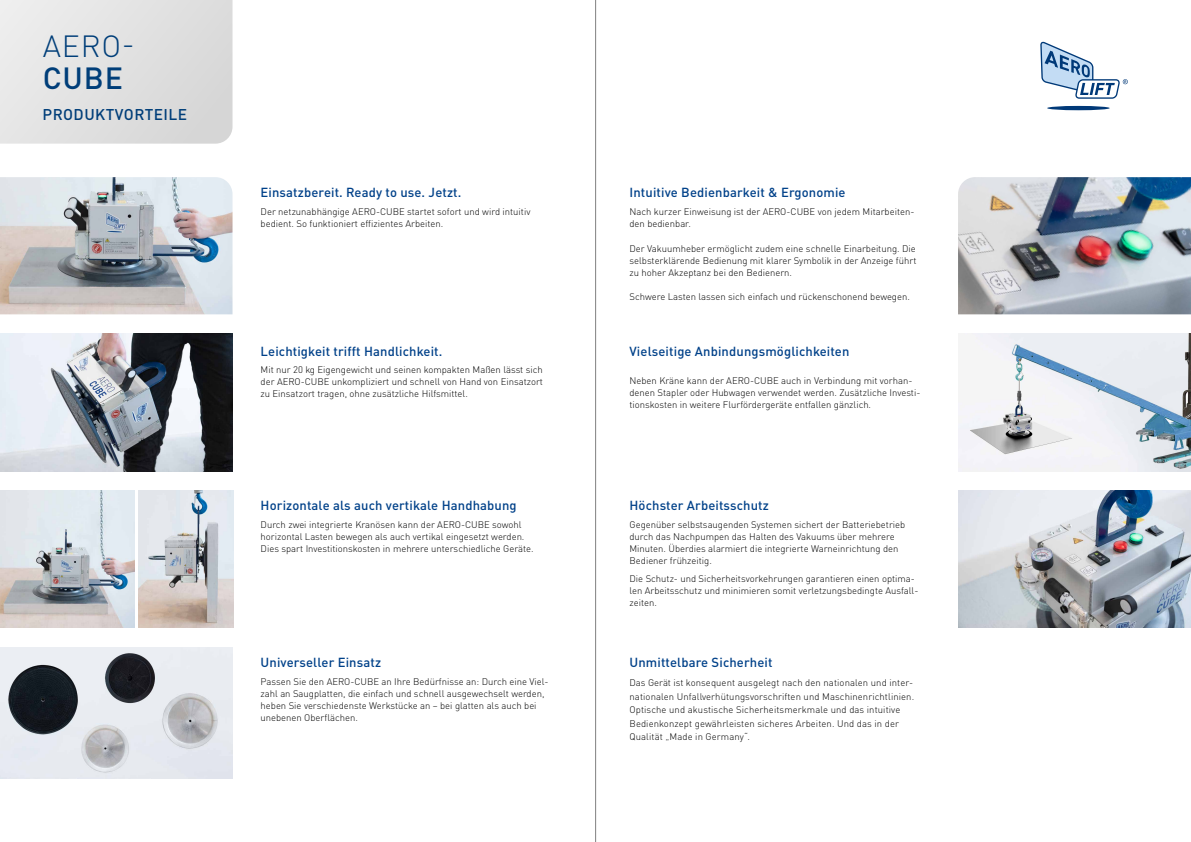
<style>
.page{position:relative;width:1191px;height:842px;background:#fff}
.page>*{position:absolute;margin:0;border:0;box-sizing:border-box;transform-origin:0 0}
.t1{font:300 30.3px "DIN Pro";color:#003e79}
.t2{font:500 30.3px "DIN Pro";color:#003e79}
.t3{font:500 15.4px "DIN Pro";letter-spacing:.03em;color:#003e79}
.t4{font:500 13px "DIN Pro";letter-spacing:.01em;color:#004189}
.t5{font:300 9.5px/12px "DIN Pro";color:#000}
</style>
<div class="page">
<svg style="left:0;top:0;width:232px;height:144px;background:#e1e1e1"></svg>
<img style="left:0;top:334px;width:232px;height:137px">
<img style="left:0;top:177px;width:232px;height:137px">
<img style="left:0;top:647px;width:232px;height:131px">
<img style="left:0;top:491px;width:135px;height:137px">
<img style="left:139px;top:491px;width:94px;height:137px">
<img style="left:958px;top:334px;width:233px;height:137px">
<img style="left:958px;top:177px;width:233px;height:137px">
<img style="left:958px;top:491px;width:233px;height:137px">
<svg style="left:1040px;top:42px;width:87px;height:68px"></svg>
<hr style="left:595px;top:0;width:1px;height:842px;background:#808080">
<h1 class="t1" style="left:43px;top:23px;width:94px">AERO-</h1>
<h1 class="t2" style="left:43px;top:53px;width:82px">CUBE</h1>
<h2 class="t3" style="left:43px;top:102px;width:146px">PRODUKTVORTEILE</h2>
<h3 class="t4" style="left:261px;top:182px;width:202px">Einsatzbereit. Ready to use. Jetzt.</h3>
<p class="t5" style="left:261px;top:204px;width:271px">Der netzunabhängige AERO-CUBE startet sofort und wird intuitiv bedient. So funktioniert effizientes Arbeiten.</p>
<h3 class="t4" style="left:261px;top:340px;width:183px">Leichtigkeit trifft Handlichkeit.</h3>
<p class="t5" style="left:261px;top:363px;width:284px;text-align:justify">Mit nur 20 kg Eigengewicht und seinen kompakten Maßen lässt sich der AERO-CUBE unkompliziert und schnell von Hand von Einsatzort zu Einsatzort tragen, ohne zusätzliche Hilfsmittel.</p>
<h3 class="t4" style="left:261px;top:495px;width:258px">Horizontale als auch vertikale Handhabung</h3>
<p class="t5" style="left:261px;top:518px;width:274px">Durch zwei integrierte Kranösen kann der AERO-CUBE sowohl horizontal Lasten bewegen als auch vertikal eingesetzt werden.<br>Dies spart Investitionskosten in mehrere unterschiedliche Geräte.</p>
<h3 class="t4" style="left:261px;top:652px;width:122px">Universeller Einsatz</h3>
<p class="t5" style="left:261px;top:675px;width:289px">Passen Sie den AERO-CUBE an Ihre Bedürfnisse an: Durch eine Viel&shy;zahl an Saugplatten, die einfach und schnell ausgewechselt werden, heben Sie verschiedenste Werkstücke an – bei glatten als auch bei unebenen Oberflächen.</p>
<h3 class="t4" style="left:629px;top:182px;width:218px">Intuitive Bedienbarkeit &amp; Ergonomie</h3>
<p class="t5" style="left:629px;top:204px;width:286px">Nach kurzer Einweisung ist der AERO-CUBE von jedem Mitarbeiten&shy;den bedienbar.</p>
<p class="t5" style="left:629px;top:242px;width:288px;text-align:justify">Der Vakuumheber ermöglicht zudem eine schnelle Einarbeitung. Die selbsterklärende Bedienung mit klarer Symbolik in der Anzeige führt zu hoher Akzeptanz bei den Bedienern.</p>
<p class="t5" style="left:629px;top:290px;width:282px">Schwere Lasten lassen sich einfach und rückenschonend bewegen.</p>
<h3 class="t4" style="left:629px;top:340px;width:221px">Vielseitige Anbindungsmöglichkeiten</h3>
<p class="t5" style="left:629px;top:374px;width:292px">Neben Kräne kann der AERO-CUBE auch in Verbindung mit vorhan&shy;denen Stapler oder Hubwagen verwendet werden. Zusätzliche Investi&shy;tionskosten in weitere Flurfördergeräte entfallen gänzlich.</p>
<h3 class="t4" style="left:629px;top:495px;width:141px">Höchster Arbeitsschutz</h3>
<p class="t5" style="left:629px;top:518px;width:277px">Gegenüber selbstsaugenden Systemen sichert der Batteriebetrieb durch das Nachpumpen das Halten des Vakuums über mehrere Minuten. Überdies alarmiert die integrierte Warneinrichtung den Bediener frühzeitig.</p>
<p class="t5" style="left:629px;top:571px;width:290px">Die Schutz- und Sicherheitsvorkehrungen garantieren einen optima&shy;len Arbeitsschutz und minimieren somit verletzungsbedingte Ausfall&shy;zeiten.</p>
<h3 class="t4" style="left:629px;top:652px;width:145px">Unmittelbare Sicherheit</h3>
<p class="t5" style="left:629px;top:675px;width:286px;line-height:13.5px">Das Gerät ist konsequent ausgelegt nach den nationalen und inter&shy;nationalen Unfallverhütungsvorschriften und Maschinenrichtlinien.<br>Optische und akustische Sicherheitsmerkmale und das intuitive Bedienkonzept gewährleisten sicheres Arbeiten. Und das in der Qualität „Made in Germany“.</p>
</div>
